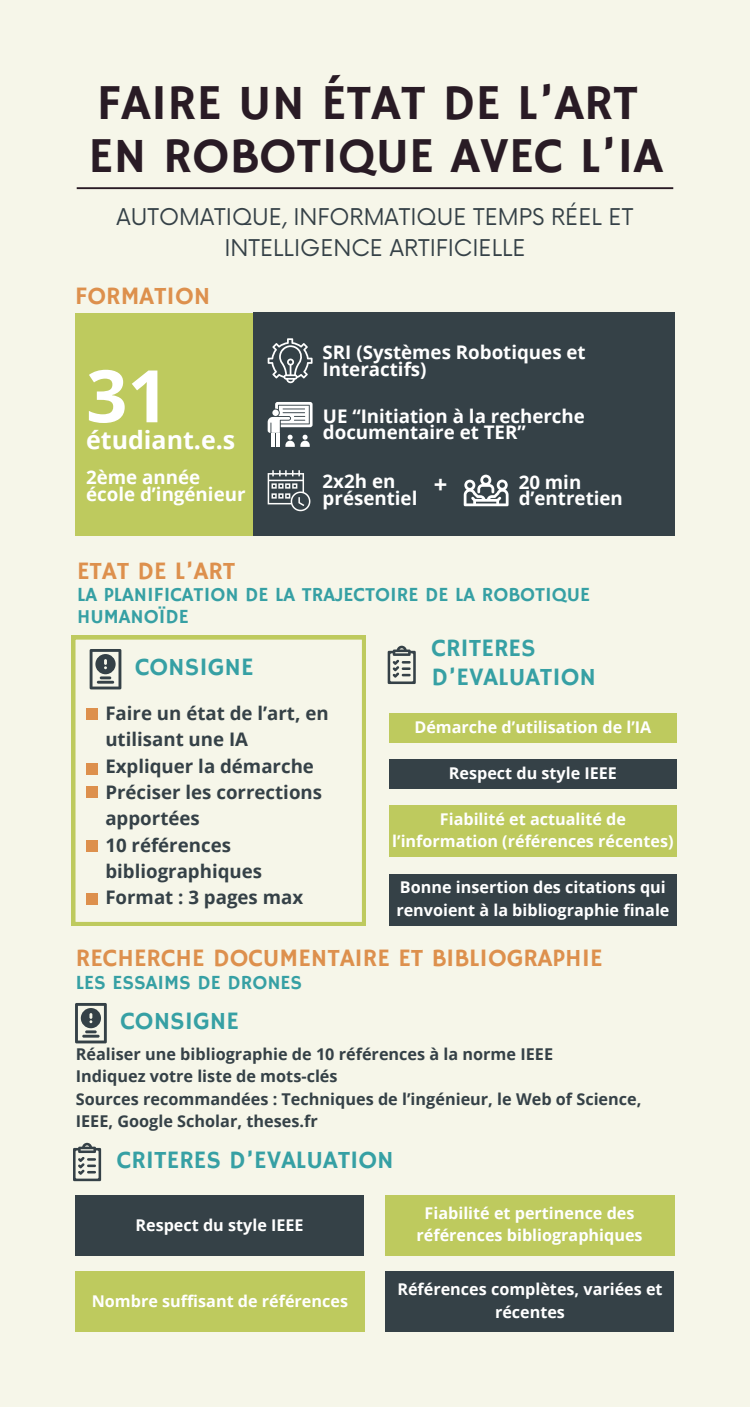
<style>
.page{position:relative;width:750px;height:1407px;background:#fff}
.page>*{position:absolute;margin:0;border:0;box-sizing:border-box;transform-origin:0 0}
.t1{font:700 72.5px "Open Sans";color:#fff}
.t2{font:50px "Hammersmith One";color:#291b25}
.t3{font:25px/28.1px "Hammersmith One";color:#36a0a4}
.t4{font:25px "Hammersmith One";color:#dd904d}
.t5{font:700 25px "Open Sans";color:#fff}
.t6{font:700 23.75px "Open Sans";color:#fff}
.t7{font:22.5px/31px "Now";color:#354147;text-align:center}
.t8{font:20px/21.5px "Hammersmith One";color:#36a0a4}
.t9{font:700 18.75px/16.9px "Open Sans";color:#fff}
.t10{font:700 18.62px/26.2px "Open Sans";color:#354147}
.t11{font:700 16.25px/22.5px "Open Sans";color:#354147}
.t12{font:700 16.12px/22.5px "Open Sans";color:#fff;text-align:center}
</style>
<div class="page">
<div style="left:0;top:0;width:750px;height:1406px;background:#f6f6e9"></div>
<hr style="left:77px;top:187px;width:596px;height:2px;background:#291b25">
<svg style="left:72px;top:636px;width:294px;height:289px"></svg>
<svg style="left:90px;top:649px;width:31px;height:40px"></svg>
<div style="left:75px;top:313px;width:180px;height:222px;background:#beca5e"></div>
<div style="left:253px;top:313px;width:422px;height:223px;background:#354147"></div>
<svg style="left:268px;top:338px;width:45px;height:45px"></svg>
<svg style="left:268px;top:402px;width:45px;height:45px"></svg>
<svg style="left:268px;top:470px;width:42px;height:41px"></svg>
<svg style="left:464px;top:474px;width:45px;height:32px"></svg>
<svg style="left:388px;top:645px;width:28px;height:39px"></svg>
<div style="left:389px;top:713px;width:288px;height:30px;background:#beca5e"></div>
<div style="left:86px;top:708px;width:11px;height:11px;background:#dd904d"></div>
<div style="left:86px;top:786px;width:11px;height:11px;background:#dd904d"></div>
<div style="left:86px;top:840px;width:11px;height:11px;background:#dd904d"></div>
<div style="left:86px;top:763px;width:11px;height:11px;background:#dd904d"></div>
<div style="left:86px;top:893px;width:11px;height:11px;background:#dd904d"></div>
<svg style="left:73px;top:1142px;width:28px;height:39px"></svg>
<div style="left:75px;top:1195px;width:289px;height:60px;background:#354147"></div>
<div style="left:385px;top:1195px;width:290px;height:60px;background:#beca5e"></div>
<div style="left:75px;top:1271px;width:290px;height:60px;background:#beca5e"></div>
<div style="left:386px;top:1271px;width:288px;height:60px;background:#354147"></div>
<div style="left:389px;top:759px;width:288px;height:29px;background:#354147"></div>
<div style="left:389px;top:805px;width:288px;height:52px;background:#beca5e"></div>
<div style="left:389px;top:874px;width:288px;height:51px;background:#354147"></div>
<svg style="left:75px;top:1003px;width:32px;height:40px"></svg>
<p class="t2" style="left:97px;top:74px;width:543px">FAIRE UN ÉTAT DE L’ART</p>
<p class="t2" style="left:88px;top:127px;width:576px">EN ROBOTIQUE AVEC L’IA</p>
<p class="t7" style="left:117px;top:203px;width:518px">AUTOMATIQUE, INFORMATIQUE TEMPS RÉEL ET<br>INTELLIGENCE ARTIFICIELLE</p>
<p class="t4" style="left:75px;top:281px;width:137px">FORMATION</p>
<p class="t1" style="left:86px;top:345px;width:84px">31</p>
<p class="t5" style="left:86px;top:422px;width:151px">étudiant.e.s</p>
<p class="t9" style="left:86px;top:468px;width:116px">2ème année</p>
<p class="t9" style="left:86px;top:485px;width:161px">école d’ingénieur</p>
<p class="t9" style="left:323px;top:343px;width:265px">SRI (Systèmes Robotiques et<br>Interactifs)</p>
<p class="t9" style="left:323px;top:407px;width:264px">UE “Initiation à la recherche documentaire et TER”</p>
<p class="t9" style="left:323px;top:472px;width:96px">2x2h en présentiel</p>
<p class="t9" style="left:519px;top:473px;width:106px">20 min d’entretien</p>
<p class="t6" style="left:434px;top:468px;width:15px">+</p>
<p class="t4" style="left:77px;top:556px;width:160px">ETAT DE L’ART</p>
<p class="t8" style="left:77px;top:585px;width:515px">LA PLANIFICATION DE LA TRAJECTOIRE DE LA ROBOTIQUE<br>HUMANOÏDE</p>
<p class="t3" style="left:135px;top:654px;width:120px">CONSIGNE</p>
<p class="t3" style="left:432px;top:635px;width:166px">CRITERES<br>D’EVALUATION</p>
<p class="t10" style="left:105px;top:699px;width:225px">Faire un état de l’art, en utilisant une IA</p>
<p class="t10" style="left:105px;top:752px;width:210px">Expliquer la démarche</p>
<p class="t10" style="left:105px;top:778px;width:218px">Préciser les corrections apportées</p>
<p class="t10" style="left:105px;top:831px;width:158px">10 références bibliographiques</p>
<p class="t10" style="left:105px;top:883px;width:199px">Format : 3 pages max</p>
<p class="t12" style="left:414px;top:715px;width:238px">Démarche d’utilisation de l’IA</p>
<p class="t12" style="left:449px;top:761px;width:170px">Respect du style IEEE</p>
<p class="t12" style="left:392px;top:807px;width:283px">Fiabilité et actualité de l’information (références récentes)</p>
<p class="t12" style="left:396px;top:875px;width:275px;text-align:left">Bonne insertion des citations qui renvoient à la bibliographie finale</p>
<p class="t4" style="left:76px;top:943px;width:528px">RECHERCHE DOCUMENTAIRE ET BIBLIOGRAPHIE</p>
<p class="t8" style="left:76px;top:972px;width:228px">LES ESSAIMS DE DRONES</p>
<p class="t3" style="left:121px;top:1008px;width:120px">CONSIGNE</p>
<p class="t11" style="left:76px;top:1042px;width:479px">Réaliser une bibliographie de 10 références à la norme IEEE</p>
<p class="t11" style="left:76px;top:1064px;width:263px">Indiquez votre liste de mots-clés</p>
<p class="t11" style="left:76px;top:1087px;width:567px">Sources recommandées : Techniques de l’ingénieur, le Web of Science,<br>IEEE, Google Scholar, theses.fr</p>
<p class="t3" style="left:117px;top:1146px;width:278px">CRITERES D’EVALUATION</p>
<p class="t12" style="left:135px;top:1212px;width:170px">Respect du style IEEE</p>
<p class="t12" style="left:417px;top:1201px;width:228px">Fiabilité et pertinence des références bibliographiques</p>
<p class="t12" style="left:92px;top:1288px;width:258px">Nombre suffisant de références</p>
<p class="t12" style="left:397px;top:1277px;width:267px">Références complètes, variées et récentes</p>
</div>
